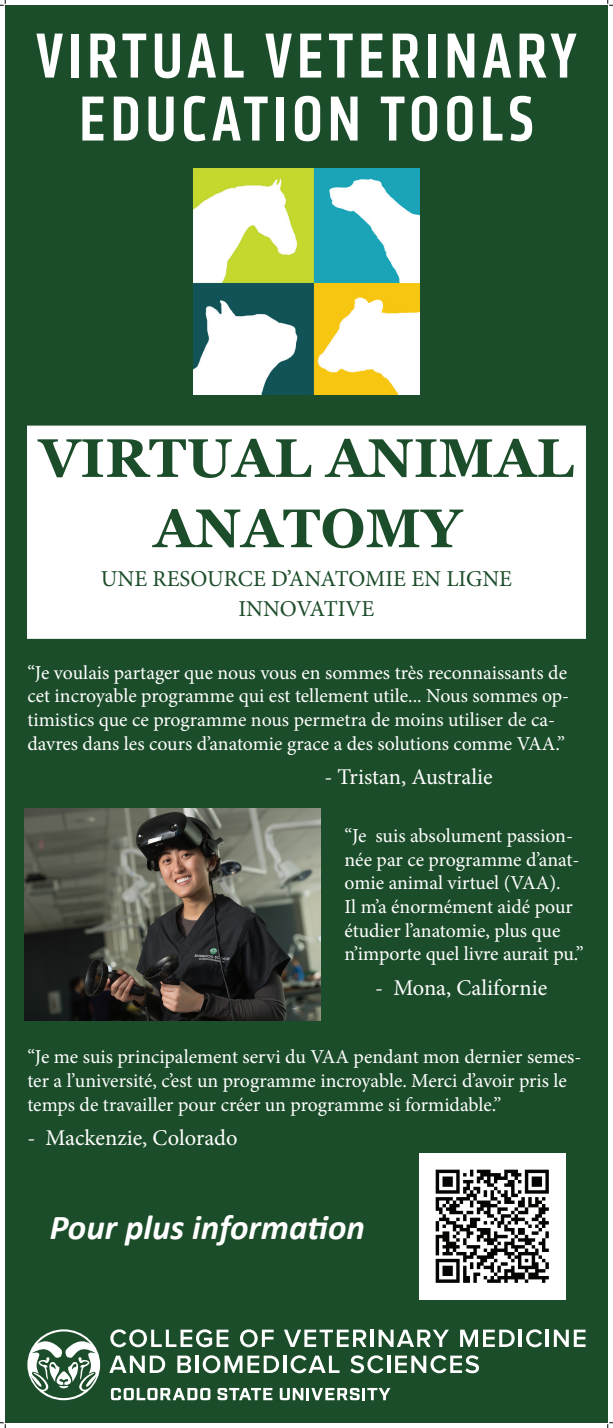
<style>
.page{position:relative;width:613px;height:1428px;background:#fff}
.page>*{position:absolute;margin:0;border:0;box-sizing:border-box;transform-origin:0 0}
.t1{font:700 54.25px/70.2px "Georgia";letter-spacing:.01em;color:#1c4d2a;text-align:center}
.t2{font:italic 700 35px "Calibri";color:#fff}
.t3{font:22.75px/30px "Minion Pro";color:#1c4d2a;text-align:center}
.t4{font:22.5px "Minion Pro";color:#fff}
.t5{font:19.75px/23.7px "Minion Pro";color:#fff}
</style>
<div class="page">
<div style="left:5px;top:5px;width:603px;height:1418px;background:#1c4d2a"></div>
<svg style="left:36px;top:34px;width:27px;height:44px"></svg>
<div style="left:71px;top:34px;width:8px;height:44px;background:#fff"></div>
<svg style="left:90px;top:34px;width:56px;height:44px"></svg>
<svg style="left:155px;top:34px;width:25px;height:44px"></svg>
<svg style="left:188px;top:34px;width:28px;height:44px"></svg>
<svg style="left:224px;top:34px;width:20px;height:44px"></svg>
<svg style="left:265px;top:34px;width:27px;height:44px"></svg>
<svg style="left:300px;top:34px;width:21px;height:44px"></svg>
<svg style="left:329px;top:34px;width:24px;height:44px"></svg>
<svg style="left:361px;top:34px;width:21px;height:44px"></svg>
<svg style="left:393px;top:34px;width:27px;height:44px"></svg>
<div style="left:429px;top:34px;width:7px;height:44px;background:#fff"></div>
<svg style="left:448px;top:34px;width:26px;height:44px"></svg>
<svg style="left:483px;top:34px;width:28px;height:44px"></svg>
<svg style="left:519px;top:34px;width:57px;height:44px"></svg>
<svg style="left:82px;top:97px;width:21px;height:44px"></svg>
<svg style="left:114px;top:97px;width:24px;height:44px"></svg>
<svg style="left:148px;top:97px;width:26px;height:44px"></svg>
<svg style="left:184px;top:96px;width:21px;height:45px"></svg>
<svg style="left:212px;top:97px;width:56px;height:44px"></svg>
<div style="left:277px;top:97px;width:7px;height:44px;background:#fff"></div>
<svg style="left:295px;top:96px;width:25px;height:45px"></svg>
<svg style="left:331px;top:97px;width:26px;height:44px"></svg>
<svg style="left:381px;top:97px;width:23px;height:44px"></svg>
<svg style="left:412px;top:96px;width:25px;height:45px"></svg>
<svg style="left:447px;top:96px;width:25px;height:45px"></svg>
<svg style="left:483px;top:97px;width:19px;height:44px"></svg>
<svg style="left:510px;top:96px;width:22px;height:45px"></svg>
<img style="left:193px;top:168px;width:227px;height:227px">
<div style="left:27px;top:426px;width:558px;height:212px;background:#fff"></div>
<img style="left:25px;top:808px;width:296px;height:212px">
<svg style="left:27px;top:1329px;width:73px;height:71px"></svg>
<svg style="left:217px;top:1388px;width:55px;height:12px"></svg>
<svg style="left:240px;top:1329px;width:34px;height:18px"></svg>
<svg style="left:284px;top:1329px;width:82px;height:18px"></svg>
<hr style="left:371px;top:1329px;width:3px;height:18px;background:#fff">
<svg style="left:379px;top:1329px;width:70px;height:18px"></svg>
<svg style="left:460px;top:1329px;width:55px;height:18px"></svg>
<hr style="left:519px;top:1329px;width:3px;height:18px;background:#fff">
<svg style="left:526px;top:1329px;width:16px;height:18px"></svg>
<hr style="left:546px;top:1329px;width:3px;height:18px;background:#fff">
<svg style="left:177px;top:1355px;width:14px;height:18px"></svg>
<hr style="left:195px;top:1355px;width:3px;height:18px;background:#fff">
<svg style="left:203px;top:1355px;width:76px;height:18px"></svg>
<hr style="left:283px;top:1355px;width:3px;height:18px;background:#fff">
<svg style="left:291px;top:1355px;width:48px;height:18px"></svg>
<svg style="left:350px;top:1355px;width:33px;height:18px"></svg>
<hr style="left:387px;top:1355px;width:3px;height:18px;background:#fff">
<svg style="left:111px;top:1388px;width:99px;height:12px"></svg>
<svg style="left:280px;top:1388px;width:110px;height:12px"></svg>
<svg style="left:110px;top:1329px;width:118px;height:18px"></svg>
<svg style="left:554px;top:1329px;width:31px;height:18px"></svg>
<svg style="left:109px;top:1355px;width:56px;height:18px"></svg>
<svg style="left:395px;top:1355px;width:84px;height:18px"></svg>
<img style="left:420px;top:1153px;width:146px;height:146px">
<svg style="left:0;top:0;width:6px;height:6px"></svg>
<svg style="left:0;top:1422px;width:6px;height:6px"></svg>
<svg style="left:607px;top:0;width:6px;height:6px"></svg>
<svg style="left:607px;top:1422px;width:6px;height:6px"></svg>
<h1 class="t1" style="left:39px;top:423px;width:536px">VIRTUAL ANIMAL<br>ANATOMY</h1>
<p class="t3" style="left:101px;top:564px;width:413px">UNE RESOURCE D’ANATOMIE EN LIGNE<br>INNOVATIVE</p>
<p class="t5" style="left:27px;top:661px;width:543px">“Je voulais partager que nous vous en sommes très reconnaissants de cet incroyable programme qui est tellement utile... Nous sommes op&shy;timistics que ce programme nous permetra de moins utiliser de ca&shy;davres dans les cours d’anatomie grace a des solutions comme VAA.”</p>
<p class="t4" style="left:324px;top:762px;width:170px">- Tristan, Australie</p>
<p class="t5" style="left:344px;top:824px;width:241px">“Je suis absolument passion&shy;née par ce programme d’anat&shy;omie animal virtuel (VAA).<br>Il m’a énormément aidé pour étudier l’anatomie, plus que n’importe quel livre aurait pu.”</p>
<p class="t4" style="left:375px;top:973px;width:174px">- Mona, Californie</p>
<p class="t5" style="left:27px;top:1045px;width:556px">“Je me suis principalement servi du VAA pendant mon dernier semes&shy;ter a l’université, c’est un programme incroyable. Merci d’avoir pris le temps de travailler pour créer un programme si formidable.”</p>
<p class="t4" style="left:27px;top:1123px;width:212px">- Mackenzie, Colorado</p>
<h2 class="t2" style="left:50px;top:1205px;width:317px">Pour plus information</h2>
</div>
